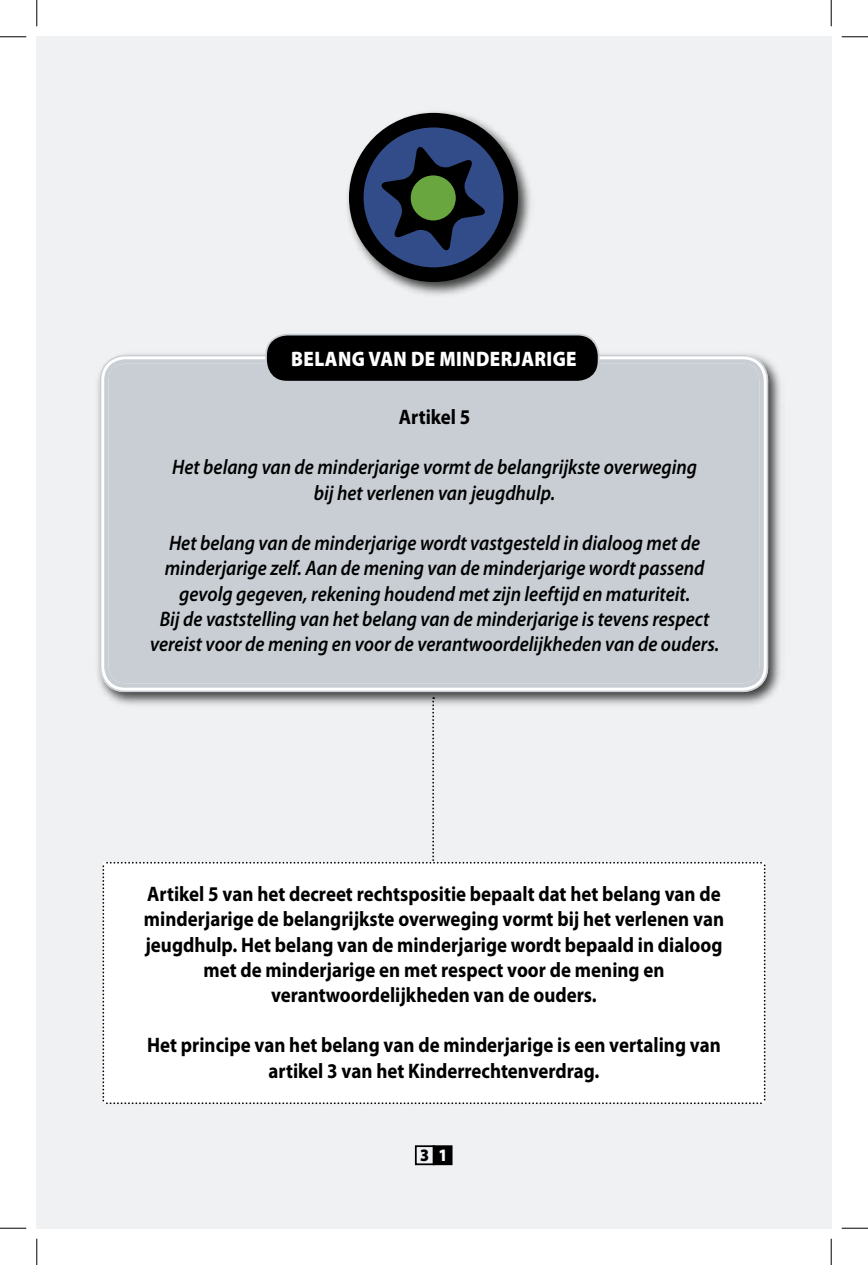
<style>
.page{position:relative;width:868px;height:1265px;background:#fff}
.page>*{position:absolute;margin:0;border:0;box-sizing:border-box;transform-origin:0 0}
.t1{font:italic 600 21px/25.2px "Myriad Pro";color:#000;text-align:center;scale:.9 1}
.t2{font:700 21px/25.2px "Myriad Pro";color:#000;text-align:center;scale:.9 1}
.t3{font:900 21px "Myriad Pro";letter-spacing:.02em;color:#fff;scale:.9 1}
.t4{font:900 17.5px "Myriad Pro";color:#000;scale:.9 1}
.s1{color:#fff}
</style>
<div class="page">
<div style="left:37px;top:37px;width:793px;height:1190px;background:#eff1f2"></div>
<div style="left:93px;top:348px;width:691px;height:360px;background:#000;opacity:.75"></div>
<svg style="left:99px;top:354px;width:669px;height:337px"></svg>
<div style="left:102px;top:357px;width:663px;height:328px;background:#c8ced4"></div>
<svg style="left:264px;top:334px;width:336px;height:47px;background:#0e0f0f"></svg>
<div style="left:415px;top:1144px;width:19px;height:20px;border:2px solid #000"></div>
<div style="left:433px;top:1145px;width:18px;height:18px;background:#000"></div>
<div style="left:432px;top:1144px;width:20px;height:20px;border:2px solid #000"></div>
<svg style="left:102px;top:697px;width:663px;height:406px"></svg>
<div style="left:342px;top:107px;width:192px;height:191px;background:#000;opacity:.75"></div>
<svg style="left:356px;top:120px;width:154px;height:154px;background:#233661"></svg>
<div style="left:349px;top:113px;width:169px;height:169px;border:15px solid #000;border-radius:50%"></div>
<svg style="left:380px;top:145px;width:106px;height:107px;background:#203158"></svg>
<div style="left:408px;top:173px;width:49px;height:49px;background:#69a63f;border-radius:50%"></div>
<div style="left:407px;top:172px;width:52px;height:52px;border:4px solid #000;border-radius:50%"></div>
<svg style="left:0;top:36px;width:26px;height:1px"></svg>
<svg style="left:841px;top:36px;width:26px;height:1px"></svg>
<svg style="left:0;top:1227px;width:26px;height:1px"></svg>
<svg style="left:841px;top:1227px;width:26px;height:1px"></svg>
<svg style="left:36px;top:0;width:1px;height:26px"></svg>
<svg style="left:36px;top:1238px;width:1px;height:26px"></svg>
<svg style="left:830px;top:0;width:1px;height:26px"></svg>
<svg style="left:830px;top:1238px;width:1px;height:26px"></svg>
<p class="t3" style="left:291px;top:346px;width:318px">BELANG VAN DE MINDERJARIGE</p>
<p class="t2" style="left:399px;top:404px;width:81px">Artikel 5</p>
<p class="t1" style="left:172px;top:455px;width:584px">Het belang van de minderjarige vormt de belangrijkste overweging bij het verlenen van jeugdhulp.</p>
<p class="t1" style="left:150px;top:530px;width:633px">Het belang van de minderjarige wordt vastgesteld in dialoog met de minderjarige zelf. Aan de mening van de minderjarige wordt passend gevolg gegeven, rekening houdend met zijn leeftijd en maturiteit.<br>Bij de vaststelling van het belang van de minderjarige is tevens respect vereist voor de mening en voor de verantwoordelijkheden van de ouders.</p>
<p class="t2" style="left:144px;top:881px;width:646px">Artikel 5 van het decreet rechtspositie bepaalt dat het belang van de minderjarige de belangrijkste overweging vormt bij het verlenen van jeugdhulp. Het belang van de minderjarige wordt bepaald in dialoog met de minderjarige en met respect voor de mening en verantwoordelijkheden van de ouders.</p>
<p class="t2" style="left:147px;top:1032px;width:638px">Het principe van het belang van de minderjarige is een vertaling van artikel 3 van het Kinderrechtenverdrag.</p>
<p class="t4" style="left:420px;top:1144px;width:32px">3 <span class="s1">1</span></p>
</div>
